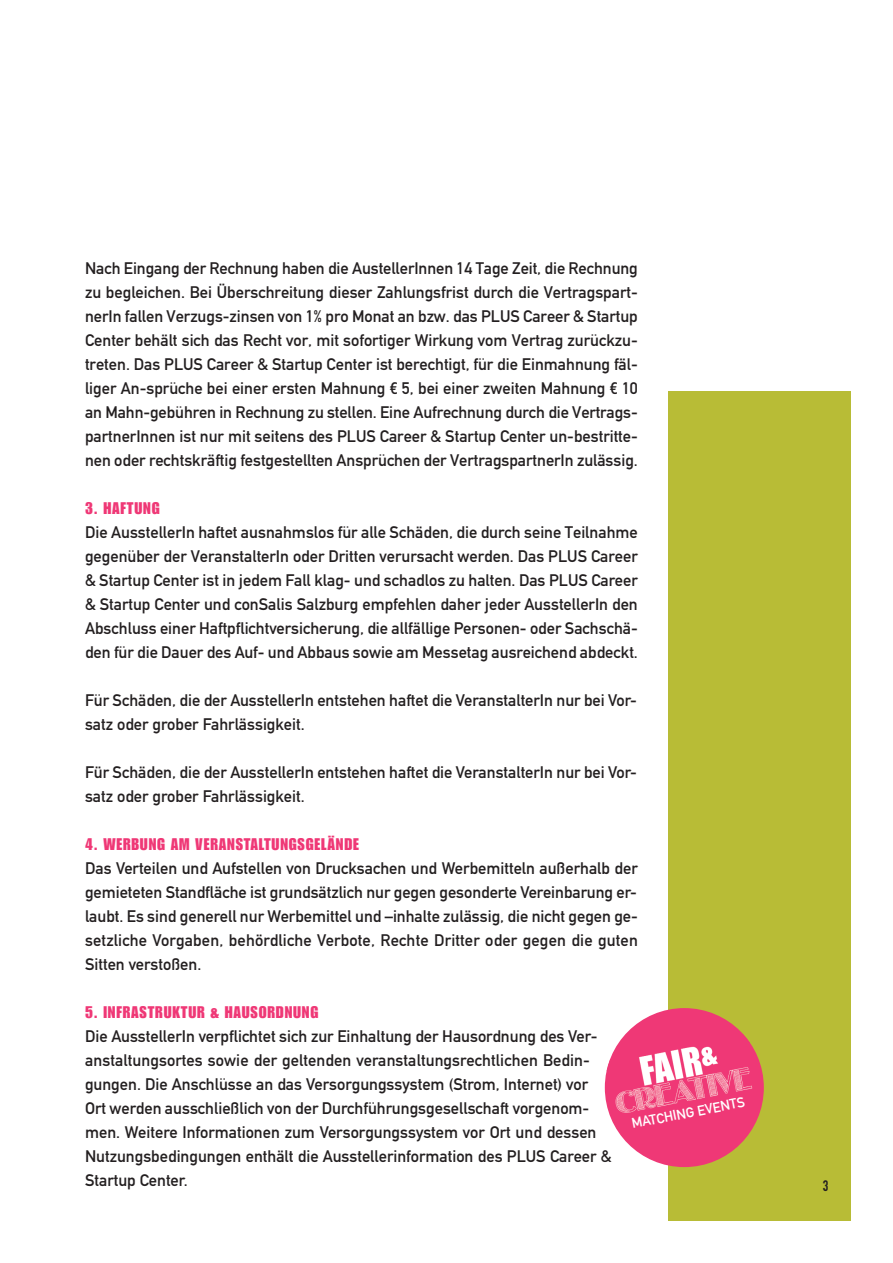
<style>
.page{position:relative;width:893px;height:1263px;background:#fff}
.page>*{position:absolute;margin:0;border:0;box-sizing:border-box;transform-origin:0 0}
.t1{font:16.5px/24px "DIN Mittelschrift Std";color:#231f20;text-align:justify}
.t2{font:16.5px "Impact LT Std";letter-spacing:.05em;color:#ef3876}
.t3{font:15px "DIN Engschrift Std";color:#231f20}
.t4{font:13.95px "DIN Mittelschrift Std";color:#fff}
.s1{font-family:"Lucida Grande"}
</style>
<div class="page">
<div style="left:668px;top:391px;width:182px;height:829px;background:#b8bc36"></div>
<div style="left:605px;top:1008px;width:159px;height:159px;background:#ef3876;border-radius:50%"></div>
<img style="left:607px;top:1034px;width:152px;height:83px">
<p class="t1" style="left:85px;top:258px;width:554px">Nach Eingang der Rechnung haben die AustellerInnen 14 Tage Zeit, die Rechnung zu begleichen. Bei Überschreitung dieser Zahlungsfrist durch die Vertragspart&shy;nerIn fallen Verzugs-zinsen von 1% pro Monat an bzw. das PLUS Career &amp; Startup Center behält sich das Recht vor, mit sofortiger Wirkung vom Vertrag zuru<span class="s1">̈</span>ckzu&shy;treten. Das PLUS Career &amp; Startup Center ist berechtigt, fu<span class="s1">̈</span>r die Einmahnung fäl&shy;liger An-spru<span class="s1">̈</span>che bei einer ersten Mahnung € 5, bei einer zweiten Mahnung € 10 an Mahn-gebuh<span class="s1">̈</span>ren in Rechnung zu stellen. Eine Aufrechnung durch die Vertrags&shy;partnerInnen ist nur mit seitens des PLUS Career &amp; Startup Center un-bestritte&shy;nen oder rechtskräftig festgestellten Anspruc<span class="s1">̈</span>hen der VertragspartnerIn zulässig.</p>
<p class="t2" style="left:85px;top:502px;width:76px">3. HAFTUNG</p>
<p class="t1" style="left:85px;top:522px;width:554px">Die AusstellerIn haftet ausnahmslos fu<span class="s1">̈</span>r alle Schäden, die durch seine Teilnahme gegenu<span class="s1">̈</span>ber der VeranstalterIn oder Dritten verursacht werden. Das PLUS Career &amp; Startup Center ist in jedem Fall klag- und schadlos zu halten. Das PLUS Career &amp; Startup Center und conSalis Salzburg empfehlen daher jeder AusstellerIn den Abschluss einer Haftpflichtversicherung, die allfällige Personen- oder Sachschä&shy;den fur<span class="s1">̈</span> die Dauer des Auf- und Abbaus sowie am Messetag ausreichend abdeckt.</p>
<p class="t1" style="left:85px;top:690px;width:553px">Fu<span class="s1">̈</span>r Schäden, die der AusstellerIn entstehen haftet die VeranstalterIn nur bei Vor&shy;satz oder grober Fahrlässigkeit.</p>
<p class="t1" style="left:85px;top:762px;width:553px">Für Schäden, die der AusstellerIn entstehen haftet die VeranstalterIn nur bei Vor&shy;satz oder grober Fahrlässigkeit.</p>
<p class="t2" style="left:85px;top:838px;width:275px">4. WERBUNG AM VERANSTALTUNGSGELÄNDE</p>
<p class="t1" style="left:85px;top:858px;width:554px">Das Verteilen und Aufstellen von Drucksachen und Werbemitteln außerhalb der gemieteten Standfläche ist grundsätzlich nur gegen gesonderte Vereinbarung er&shy;laubt. Es sind generell nur Werbemittel und –inhalte zulässig, die nicht gegen ge&shy;setzliche Vorgaben, behördliche Verbote, Rechte Dritter oder gegen die guten Sitten verstoßen.</p>
<p class="t2" style="left:85px;top:1006px;width:235px">5. INFRASTRUKTUR &amp; HAUSORDNUNG</p>
<p class="t1" style="left:85px;top:1026px;width:528px;text-align:left">Die AusstellerIn verpflichtet sich zur Einhaltung der Hausordnung des Ver&shy;anstaltungsortes sowie der geltenden veranstaltungsrechtlichen Bedin&shy;gungen. Die Anschlu<span class="s1">̈</span>sse an das Versorgungssystem (Strom, Internet) vor Ort werden ausschließlich von der Durchfu<span class="s1">̈</span>hrungsgesellschaft vorgenom&shy;men. Weitere Informationen zum Versorgungssystem vor Ort und dessen Nutzungsbedingungen enthält die Ausstellerinformation des PLUS Career &amp; Startup Center.</p>
<p class="t4" style="left:631px;top:1119px;width:116px;rotate:-11deg">MATCHING EVENTS</p>
<p class="t3" style="left:823px;top:1180px;width:7px">3</p>
</div>
